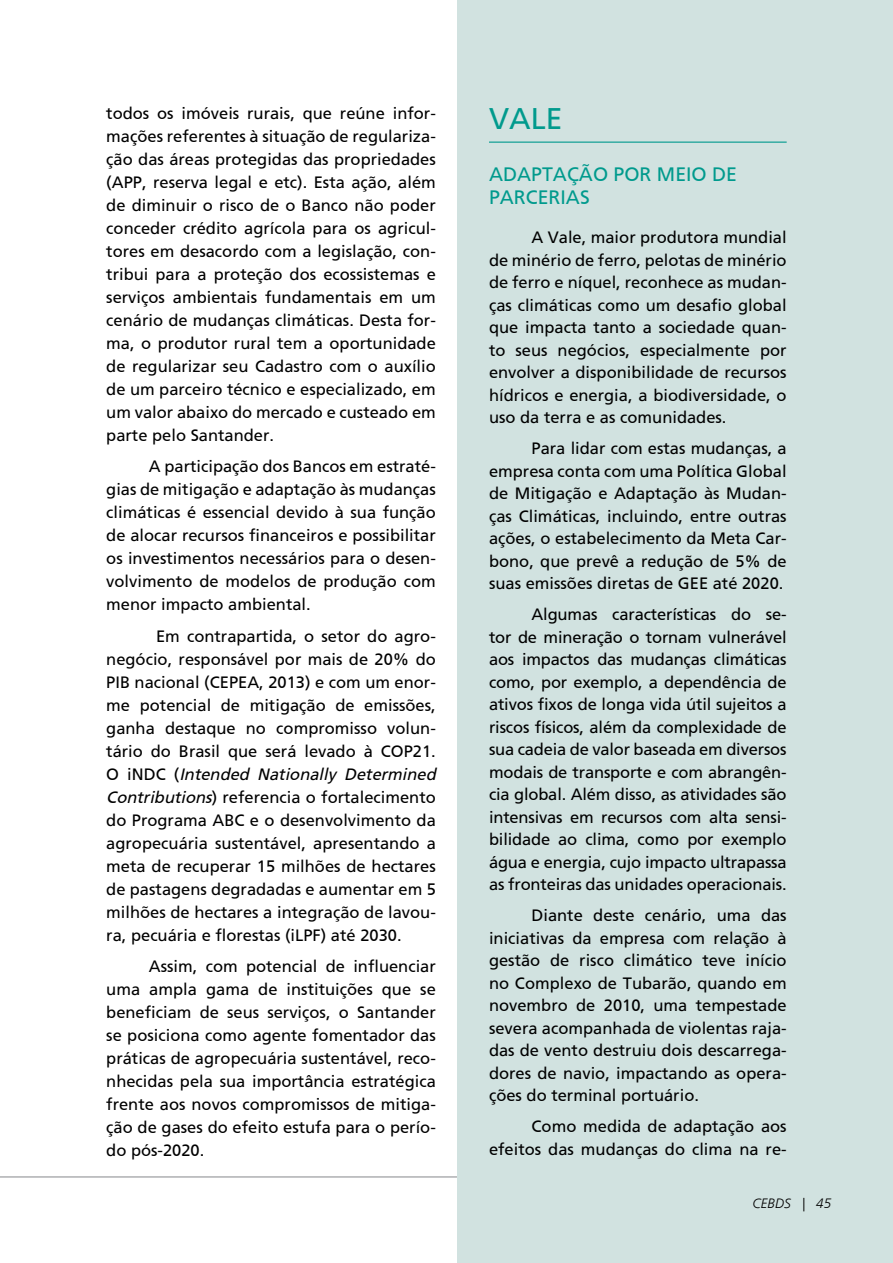
<style>
.page{position:relative;width:893px;height:1263px;background:#fff}
.page>*{position:absolute;margin:0;border:0;box-sizing:border-box;transform-origin:0 0}
.t1{font:30px "Frutiger FC";color:#009a8d}
.t2{font:19.5px "Frutiger FC";color:#009a8d}
.t3{font:16.5px/23px "Frutiger FC";color:#000;text-align:justify}
.t4{font:italic 300 13.5px "Frutiger LT";color:#000}
.s1{font-style:italic}
</style>
<div class="page">
<hr style="left:0;top:1176px;width:829px;height:1px;background:#939598">
<div style="left:457px;top:0;width:436px;height:1263px;background:#d1e2e0"></div>
<hr style="left:489px;top:142px;width:298px;height:1px;background:#009a8d">
<p class="t3" style="left:106px;top:101px;width:331px">todos os imóveis rurais, que reúne infor&shy;mações referentes à situação de regulariza&shy;ção das áreas protegidas das propriedades (APP, reserva legal e etc). Esta ação, além de diminuir o risco de o Banco não poder conceder crédito agrícola para os agricul&shy;tores em desacordo com a legislação, con&shy;tribui para a proteção dos ecossistemas e serviços ambientais fundamentais em um cenário de mudanças climáticas. Desta for&shy;ma, o produtor rural tem a oportunidade de regularizar seu Cadastro com o auxílio de um parceiro técnico e especializado, em um valor abaixo do mercado e custeado em parte pelo Santander.</p>
<p class="t3" style="left:106px;top:455px;width:331px;text-indent:43px">A participação dos Bancos em estraté&shy;gias de mitigação e adaptação às mudanças climáticas é essencial devido à sua função de alocar recursos financeiros e possibilitar os investimentos necessários para o desen&shy;volvimento de modelos de produção com menor impacto ambiental.</p>
<p class="t3" style="left:106px;top:624px;width:331px;text-indent:50px">Em contrapartida, o setor do agro&shy;negócio, responsável por mais de 20% do PIB nacional (CEPEA, 2013) e com um enor&shy;me potencial de mitigação de emissões, ganha destaque no compromisso volun&shy;tário do Brasil que será levado à COP21.<br>O iNDC (<span class="s1">Intended Nationally Determined Contributions</span>) referencia o fortalecimento do Programa ABC e o desenvolvimento da agropecuária sustentável, apresentando a meta de recuperar 15 milhões de hectares de pastagens degradadas e aumentar em 5 milhões de hectares a integração de lavou&shy;ra, pecuária e florestas (iLPF) até 2030.</p>
<p class="t3" style="left:106px;top:955px;width:331px;text-indent:43px">Assim, com potencial de influenciar uma ampla gama de instituições que se beneficiam de seus serviços, o Santander se posiciona como agente fomentador das práticas de agropecuária sustentável, reco&shy;nhecidas pela sua importância estratégica frente aos novos compromissos de mitiga&shy;ção de gases do efeito estufa para o perío&shy;do pós-2020.</p>
<h1 class="t1" style="left:489px;top:101px;width:70px">Vale</h1>
<p class="t2" style="left:489px;top:163px;width:138px">Adaptação por</p>
<p class="t2" style="left:657px;top:163px;width:13px">meio</p>
<p class="t2" style="left:712px;top:163px;width:12px">de</p>
<p class="t2" style="left:489px;top:185px;width:36px">parceri</p>
<p class="t2" style="left:566px;top:185px;width:23px">as</p>
<p class="t3" style="left:489px;top:226px;width:299px;line-height:22.5px;text-indent:43px">A Vale, maior produtora mundial de minério de ferro, pelotas de minério de ferro e níquel, reconhece as mudan&shy;ças climáticas como um desafio global que impacta tanto a sociedade quan&shy;to seus negócios, especialmente por envolver a disponibilidade de recursos hídricos e energia, a biodiversidade, o uso da terra e as comunidades.</p>
<p class="t3" style="left:489px;top:437px;width:299px;line-height:22.5px;text-indent:43px">Para lidar com estas mudanças, a empresa conta com uma Política Global de Mitigação e Adaptação às Mudan&shy;ças Climáticas, incluindo, entre outras ações, o estabelecimento da Meta Car&shy;bono, que prevê a redução de 5% de suas emissões diretas de GEE até 2020.</p>
<p class="t3" style="left:489px;top:603px;width:299px;line-height:22.5px;text-indent:43px">Algumas características do se&shy;tor de mineração o tornam vulnerável aos impactos das mudanças climáticas como, por exemplo, a dependência de ativos fixos de longa vida útil sujeitos a riscos físicos, além da complexidade de sua cadeia de valor baseada em diversos modais de transporte e com abrangên&shy;cia global. Além disso, as atividades são intensivas em recursos com alta sensi&shy;bilidade ao clima, como por exemplo água e energia, cujo impacto ultrapassa as fronteiras das unidades operacionais.</p>
<p class="t3" style="left:489px;top:904px;width:299px;line-height:22.5px;text-indent:43px">Diante deste cenário, uma das iniciativas da empresa com relação à gestão de risco climático teve início no Complexo de Tubarão, quando em novembro de 2010, uma tempestade severa acompanhada de violentas raja&shy;das de vento destruiu dois descarrega&shy;dores de navio, impactando as opera&shy;ções do terminal portuário.</p>
<p class="t3" style="left:489px;top:1115px;width:299px;line-height:22.5px;text-align:right">Como medida de adaptação aos efeitos das mudanças do clima na re-</p>
<p class="t4" style="left:752px;top:1195px;width:80px">CEBDS | 45</p>
</div>
